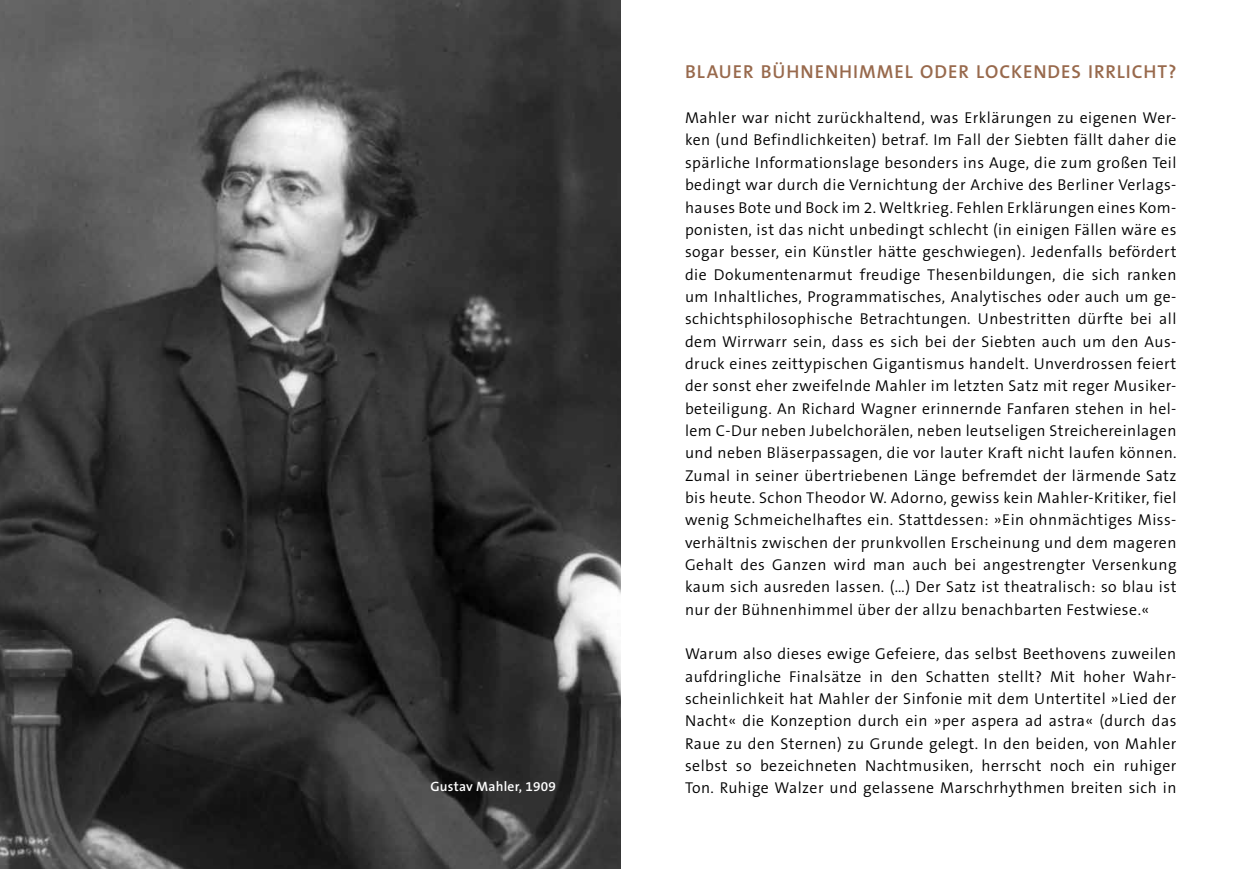
<style>
.page{position:relative;width:1241px;height:869px;background:#fff}
.page>*{position:absolute;margin:0;border:0;box-sizing:border-box;transform-origin:0 0}
.t1{font:600 18.9px "The Sans B W6";letter-spacing:.05em;color:#98694c}
.t2{font:300 15.75px/22.4px "The Sans B W4";letter-spacing:.03em;color:#000;text-align:justify}
.t3{font:600 13.65px "The Sans B W6";letter-spacing:.015em;color:#fff}
</style>
<div class="page">
<img style="left:0;top:0;width:620px;height:868px">
<p class="t3" style="left:430px;top:777px;width:127px">Gustav Mahler, 1909</p>
<p class="t1" style="left:685px;top:60px;width:492px">BLAUER BÜHNENHIMMEL ODER LOCKENDES IRRLICHT?</p>
<p class="t2" style="left:685px;top:107px;width:493px">Mahler war nicht zurückhaltend, was Erklärungen zu eigenen Wer&shy;ken (und Befindlichkeiten) betraf. Im Fall der Siebten fällt daher die spärliche Informationslage besonders ins Auge, die zum großen Teil bedingt war durch die Vernichtung der Archive des Berliner Verlags&shy;hauses Bote und Bock im 2. Weltkrieg. Fehlen Erklärungen eines Kom&shy;ponisten, ist das nicht unbedingt schlecht (in einigen Fällen wäre es sogar besser, ein Künstler hätte geschwiegen). Jedenfalls befördert die Dokumentenarmut freudige Thesenbildungen, die sich ranken um Inhaltliches, Programmatisches, Analytisches oder auch um ge&shy;schichtsphilosophische Betrachtungen. Unbestritten dürfte bei all dem Wirrwarr sein, dass es sich bei der Siebten auch um den Aus&shy;druck eines zeittypischen Gigantismus handelt. Unverdrossen feiert der sonst eher zweifelnde Mahler im letzten Satz mit reger Musiker&shy;beteiligung. An Richard Wagner erinnernde Fanfaren stehen in hel&shy;lem C-Dur neben Jubelchorälen, neben leutseligen Streichereinlagen und neben Bläserpassagen, die vor lauter Kraft nicht laufen können.<br>Zumal in seiner übertriebenen Länge befremdet der lärmende Satz bis heute. Schon Theodor W. Adorno, gewiss kein Mahler-Kritiker, fiel wenig Schmeichelhaftes ein. Stattdessen: »Ein ohnmächtiges Miss&shy;verhältnis zwischen der prunkvollen Erscheinung und dem mageren Gehalt des Ganzen wird man auch bei angestrengter Versenkung kaum sich ausreden lassen. (…) Der Satz ist theatralisch: so blau ist nur der Bühnenhimmel über der allzu benachbarten Festwiese.«</p>
<p class="t2" style="left:685px;top:642px;width:493px">Warum also dieses ewige Gefeiere, das selbst Beethovens zuweilen aufdringliche Finalsätze in den Schatten stellt? Mit hoher Wahr&shy;scheinlichkeit hat Mahler der Sinfonie mit dem Untertitel »Lied der Nacht« die Konzeption durch ein »per aspera ad astra« (durch das Raue zu den Sternen) zu Grunde gelegt. In den beiden, von Mahler selbst so bezeichneten Nachtmusiken, herrscht noch ein ruhiger Ton. Ruhige Walzer und gelassene Marschrhythmen breiten sich in</p>
</div>
